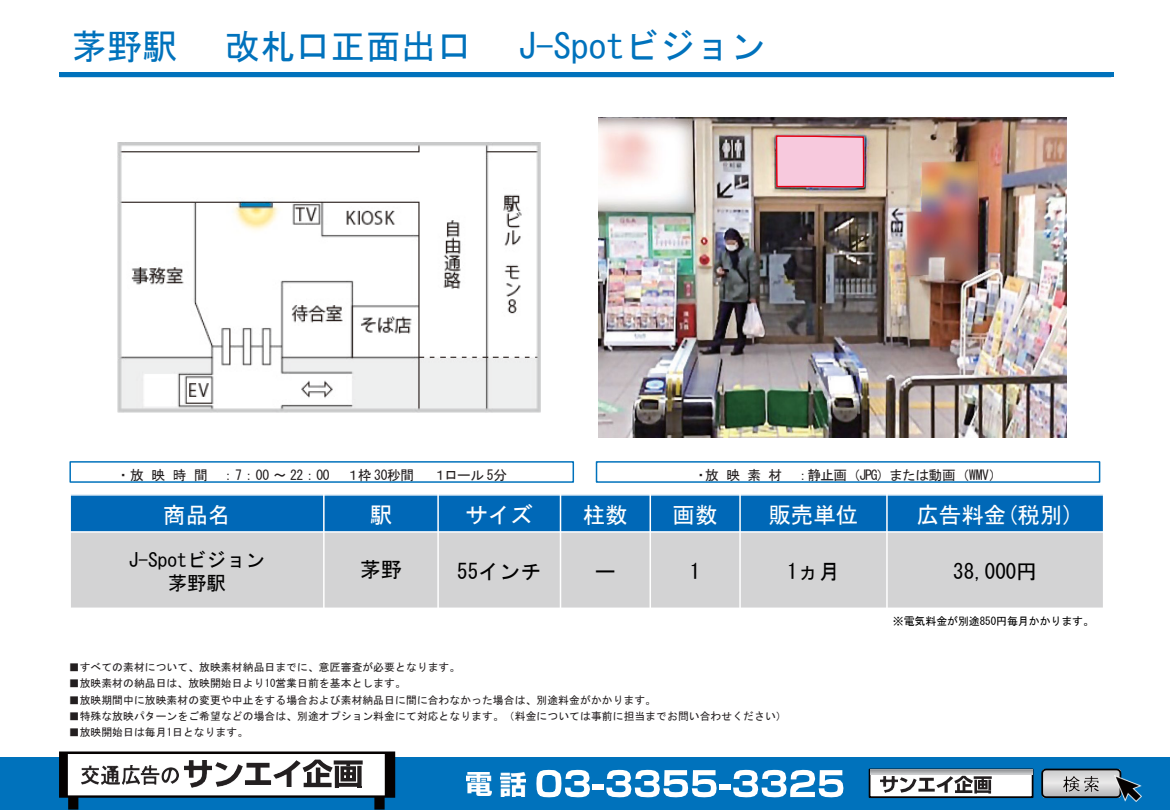
<style>
.page{position:relative;width:1170px;height:810px;background:#fff}
.page>*{position:absolute;margin:0;border:0;box-sizing:border-box;transform-origin:0 0}
.t1{font:35.25px "MS P Gothic";color:#0072bc}
.t2{font:35.25px "MS Gothic";color:#0072bc}
.t3{font:22.5px "MS Gothic";color:#fff}
.t4{font:21px "MS Gothic";color:#000}
.t5{font:21px "MS P Gothic";color:#000}
.t6{font:19.5px "MS Gothic";color:#000}
.t7{font:13.65px "MS Gothic";letter-spacing:-.025em;color:#231f20}
.t8{font:10.95px "MS Gothic";letter-spacing:-.01em;color:#000}
.t9{font:10.8px "MS Gothic";color:#231f20}
</style>
<div class="page">
<div style="left:0;top:758px;width:1170px;height:52px;background:#0072bc"></div>
<img style="left:467px;top:773px;width:24px;height:23px">
<img style="left:501px;top:772px;width:25px;height:24px">
<svg style="left:536px;top:770px;width:54px;height:27px"></svg>
<div style="left:593px;top:784px;width:11px;height:6px;background:#fff"></div>
<svg style="left:606px;top:770px;width:111px;height:27px"></svg>
<div style="left:719px;top:784px;width:12px;height:6px;background:#fff"></div>
<svg style="left:733px;top:770px;width:110px;height:27px"></svg>
<svg style="left:59px;top:752px;width:336px;height:58px"></svg>
<svg style="left:1041px;top:768px;width:81px;height:31px;background:#9fa7ad"></svg>
<img style="left:1064px;top:776px;width:15px;height:15px">
<img style="left:1085px;top:776px;width:14px;height:15px">
<div style="left:870px;top:770px;width:163px;height:27px;background:#fff"></div>
<div style="left:869px;top:769px;width:164px;height:29px;border:2px solid #050100"></div>
<img style="left:870px;top:770px;width:163px;height:4px">
<img style="left:1115px;top:776px;width:26px;height:26px">
<img style="left:881px;top:777px;width:17px;height:16px">
<svg style="left:900px;top:776px;width:92px;height:18px"></svg>
<img style="left:81px;top:765px;width:97px;height:19px">
<div style="left:596px;top:461px;width:504px;height:22px;border:2px solid #0072bc"></div>
<div style="left:69px;top:461px;width:505px;height:22px;border:2px solid #0072bc"></div>
<img style="left:599px;top:117px;width:468px;height:320px">
<img style="left:118px;top:142px;width:423px;height:270px">
<div style="left:70px;top:495px;width:254px;height:37px;background:#0068b7"></div>
<div style="left:324px;top:495px;width:114px;height:37px;background:#0068b7"></div>
<div style="left:438px;top:495px;width:123px;height:37px;background:#0068b7"></div>
<div style="left:561px;top:495px;width:89px;height:37px;background:#0068b7"></div>
<div style="left:650px;top:495px;width:90px;height:37px;background:#0068b7"></div>
<div style="left:740px;top:495px;width:147px;height:37px;background:#0068b7"></div>
<div style="left:887px;top:495px;width:217px;height:37px;background:#0068b7"></div>
<div style="left:70px;top:532px;width:254px;height:76px;background:#d3d3d4"></div>
<div style="left:324px;top:532px;width:114px;height:76px;background:#d3d3d4"></div>
<div style="left:438px;top:532px;width:123px;height:76px;background:#d3d3d4"></div>
<div style="left:561px;top:532px;width:89px;height:76px;background:#d3d3d4"></div>
<div style="left:650px;top:532px;width:90px;height:76px;background:#d3d3d4"></div>
<div style="left:740px;top:532px;width:147px;height:76px;background:#d3d3d4"></div>
<div style="left:887px;top:532px;width:217px;height:76px;background:#d3d3d4"></div>
<hr style="left:323px;top:494px;width:2px;height:115px;background:#fff">
<hr style="left:437px;top:494px;width:2px;height:115px;background:#fff">
<hr style="left:560px;top:494px;width:1px;height:115px;background:#fff">
<hr style="left:650px;top:494px;width:1px;height:115px;background:#fff">
<hr style="left:739px;top:494px;width:2px;height:115px;background:#fff">
<hr style="left:886px;top:494px;width:2px;height:115px;background:#fff">
<hr style="left:69px;top:531px;width:1035px;height:2px;background:#fff">
<hr style="left:69px;top:494px;width:2px;height:115px;background:#fff">
<hr style="left:1103px;top:494px;width:1px;height:115px;background:#fff">
<hr style="left:69px;top:494px;width:1035px;height:2px;background:#fff">
<hr style="left:60px;top:73px;width:1054px;height:4px;background:#0072bc">
<svg style="left:775px;top:135px;width:90px;height:53px;background:#f0b5c8"></svg>
<h1 class="t1" style="left:72px;top:29px;width:107px">茅野駅</h1>
<h1 class="t1" style="left:225px;top:29px;width:249px">改札口正面出口</h1>
<h1 class="t2" style="left:518px;top:29px;width:248px">J-Spotビジョン</h1>
<p class="t7" style="left:117px;top:468px;width:299px">・放映時間 ：7：00 ～ 22：00 １枠 30秒間</p>
<p class="t7" style="left:433px;top:468px;width:76px">１ロール 5分</p>
<p class="t7" style="left:694px;top:468px;width:310px">・放映素材 ：静止画（JPG）または動画（WMV）</p>
<p class="t3" style="left:163px;top:503px;width:69px">商品名</p>
<p class="t3" style="left:370px;top:503px;width:24px">駅</p>
<p class="t3" style="left:465px;top:503px;width:69px">サイズ</p>
<p class="t3" style="left:583px;top:503px;width:46px">柱数</p>
<p class="t3" style="left:673px;top:503px;width:46px">画数</p>
<p class="t3" style="left:768px;top:503px;width:91px">販売単位</p>
<p class="t3" style="left:916px;top:503px;width:159px">広告料金(税別)</p>
<p class="t6" style="left:129px;top:550px;width:138px">J-Spotビジョン</p>
<p class="t6" style="left:168px;top:574px;width:60px">茅野駅</p>
<p class="t5" style="left:360px;top:559px;width:44px">茅野</p>
<p class="t4" style="left:457px;top:561px;width:86px">55インチ</p>
<p class="t4" style="left:595px;top:561px;width:23px">ー</p>
<p class="t4" style="left:690px;top:561px;width:12px">1</p>
<p class="t4" style="left:787px;top:561px;width:54px">1ヵ月</p>
<p class="t4" style="left:953px;top:561px;width:86px">38,000円</p>
<p class="t8" style="left:893px;top:615px;width:203px">※電気料金が別途850円毎月かかります。</p>
<p class="t9" style="left:69px;top:662px;width:393px">■すべての素材について、放映素材納品日までに、意匠審査が必要となります。</p>
<p class="t9" style="left:69px;top:678px;width:338px">■放映素材の納品日は、放映開始日より10営業日前を基本とします。</p>
<p class="t9" style="left:69px;top:694px;width:589px">■放映期間中に放映素材の変更や中止をする場合および素材納品日に間に合わなかった場合は、別途料金がかかります。</p>
<p class="t9" style="left:69px;top:710px;width:719px">■特殊な放映パターンをご希望などの場合は、別途オプション料金にて対応となります。（料金については事前に担当までお問い合わせください）</p>
<p class="t9" style="left:69px;top:726px;width:181px">■放映開始日は毎月1日となります。</p>
</div>
